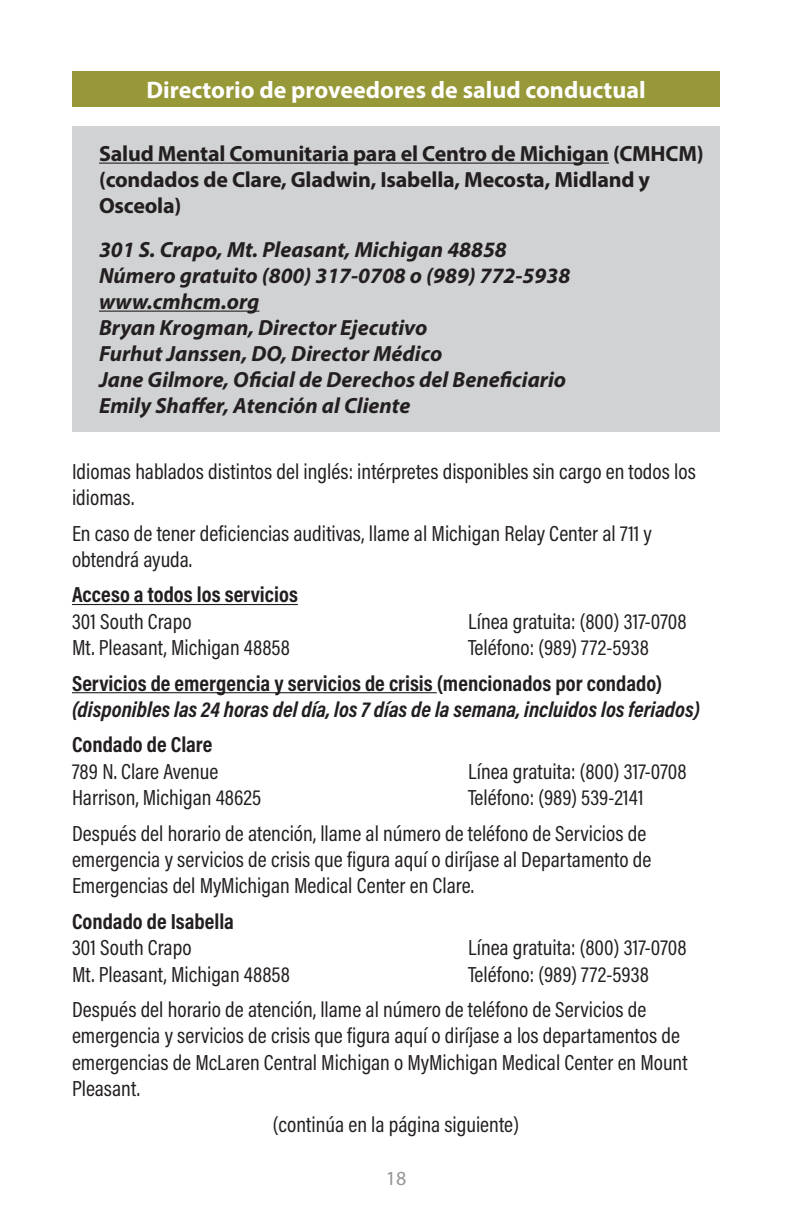
<style>
.page{position:relative;width:792px;height:1224px;background:#fff}
.page>*{position:absolute;margin:0;border:0;box-sizing:border-box;transform-origin:0 0}
.t1{font:700 24px "Myriad Pro";color:#fff}
.t2{font:22px/26.4px "Acumin Variable Concept";letter-spacing:-.09em;color:#231f20}
.t3{font:italic 700 22px "Myriad Pro";color:#231f20}
.t4{font:700 22px/26px "Myriad Pro";letter-spacing:-.01em;color:#231f20}
.t5{font:22px "Acumin Variable Concept";letter-spacing:-.065em;color:#231f20}
.t6{font:22px "Acumin Variable Concept";letter-spacing:-.11em;color:#231f20}
.t7{font:22px "Acumin Variable Concept";letter-spacing:-.06em;color:#231f20}
.t8{font:22px "Acumin Variable Concept";letter-spacing:-.07em;color:#231f20}
.t9{font:20px "Myriad Pro";color:#939598}
</style>
<div class="page">
<div style="left:72px;top:71px;width:648px;height:36px;background:#979838"></div>
<div style="left:72px;top:126px;width:648px;height:306px;background:#d1d2d4"></div>
<hr style="left:99px;top:163px;width:510px;height:1px;background:#231f20">
<hr style="left:99px;top:311px;width:160px;height:1px;background:#231f20">
<hr style="left:72px;top:604px;width:226px;height:1px;background:#231f20">
<hr style="left:72px;top:692px;width:365px;height:1px;background:#231f20">
<p class="t1" style="left:146px;top:74px;width:501px">Directorio de proveedores de salud conductual</p>
<p class="t4" style="left:99px;top:140px;width:606px">Salud Mental Comunitaria para el Centro de Michigan (CMHCM)</p>
<p class="t4" style="left:99px;top:166px;width:553px">(condados de Clare, Gladwin, Isabella, Mecosta, Midland y<br>Osceola)</p>
<p class="t3" style="left:99px;top:235px;width:409px">301 S. Crapo, Mt. Pleasant, Michigan 48858</p>
<p class="t3" style="left:99px;top:261px;width:473px">Número gratuito (800) 317-0708 o (989) 772-5938</p>
<p class="t3" style="left:99px;top:287px;width:162px">www.cmhcm.org</p>
<p class="t3" style="left:99px;top:313px;width:330px">Bryan Krogman, Director Ejecutivo</p>
<p class="t3" style="left:99px;top:339px;width:345px">Furhut Janssen, DO, Director Médico</p>
<p class="t3" style="left:99px;top:365px;width:469px">Jane Gilmore, Oficial de Derechos del Beneficiario</p>
<p class="t3" style="left:99px;top:391px;width:313px">Emily Shaffer, Atención al Cliente</p>
<p class="t2" style="left:72px;top:457px;width:627px">Idiomas hablados distintos del inglés: intérpretes disponibles sin cargo en todos los idiomas.</p>
<p class="t2" style="left:72px;top:519px;width:583px">En caso de tener deficiencias auditivas, llame al Michigan Relay Center al 711 y obtendrá ayuda.</p>
<p class="t7" style="left:72px;top:580px;width:228px">Acceso a todos los servicios</p>
<p class="t6" style="left:72px;top:606px;width:124px">301 South Crapo</p>
<p class="t2" style="left:468px;top:607px;width:223px">Línea gratuita: (800) 317-0708</p>
<p class="t2" style="left:72px;top:633px;width:222px">Mt. Pleasant, Michigan 48858</p>
<p class="t2" style="left:468px;top:633px;width:185px">Teléfono: (989) 772-5938</p>
<p class="t5" style="left:72px;top:668px;width:592px">Servicios de emergencia y servicios de crisis (mencionados por condado)</p>
<p class="t2" style="left:72px;top:695px;width:630px">(disponibles las 24 horas del día, los 7 días de la semana, incluidos los feriados)</p>
<p class="t2" style="left:72px;top:731px;width:143px">Condado de Clare</p>
<p class="t2" style="left:72px;top:757px;width:150px">789 N. Clare Avenue</p>
<p class="t2" style="left:468px;top:757px;width:223px">Línea gratuita: (800) 317-0708</p>
<p class="t2" style="left:72px;top:783px;width:193px">Harrison, Michigan 48625</p>
<p class="t2" style="left:468px;top:783px;width:179px">Teléfono: (989) 539-2141</p>
<p class="t2" style="left:72px;top:819px;width:583px">Después del horario de atención, llame al número de teléfono de Servicios de emergencia y servicios de crisis que figura aquí o diríjase al Departamento de<br>Emergencias del MyMichigan Medical Center en Clare.</p>
<p class="t8" style="left:72px;top:906px;width:165px">Condado de Isabella</p>
<p class="t6" style="left:72px;top:932px;width:124px">301 South Crapo</p>
<p class="t2" style="left:468px;top:933px;width:223px">Línea gratuita: (800) 317-0708</p>
<p class="t2" style="left:72px;top:960px;width:222px">Mt. Pleasant, Michigan 48858</p>
<p class="t2" style="left:468px;top:960px;width:185px">Teléfono: (989) 772-5938</p>
<p class="t2" style="left:72px;top:995px;width:618px">Después del horario de atención, llame al número de teléfono de Servicios de emergencia y servicios de crisis que figura aquí o diríjase a los departamentos de emergencias de McLaren Central Michigan o MyMichigan Medical Center en Mount Pleasant.</p>
<p class="t2" style="left:273px;top:1110px;width:249px">(continúa en la página siguiente)</p>
<p class="t9" style="left:386px;top:1166px;width:22px">18</p>
</div>
